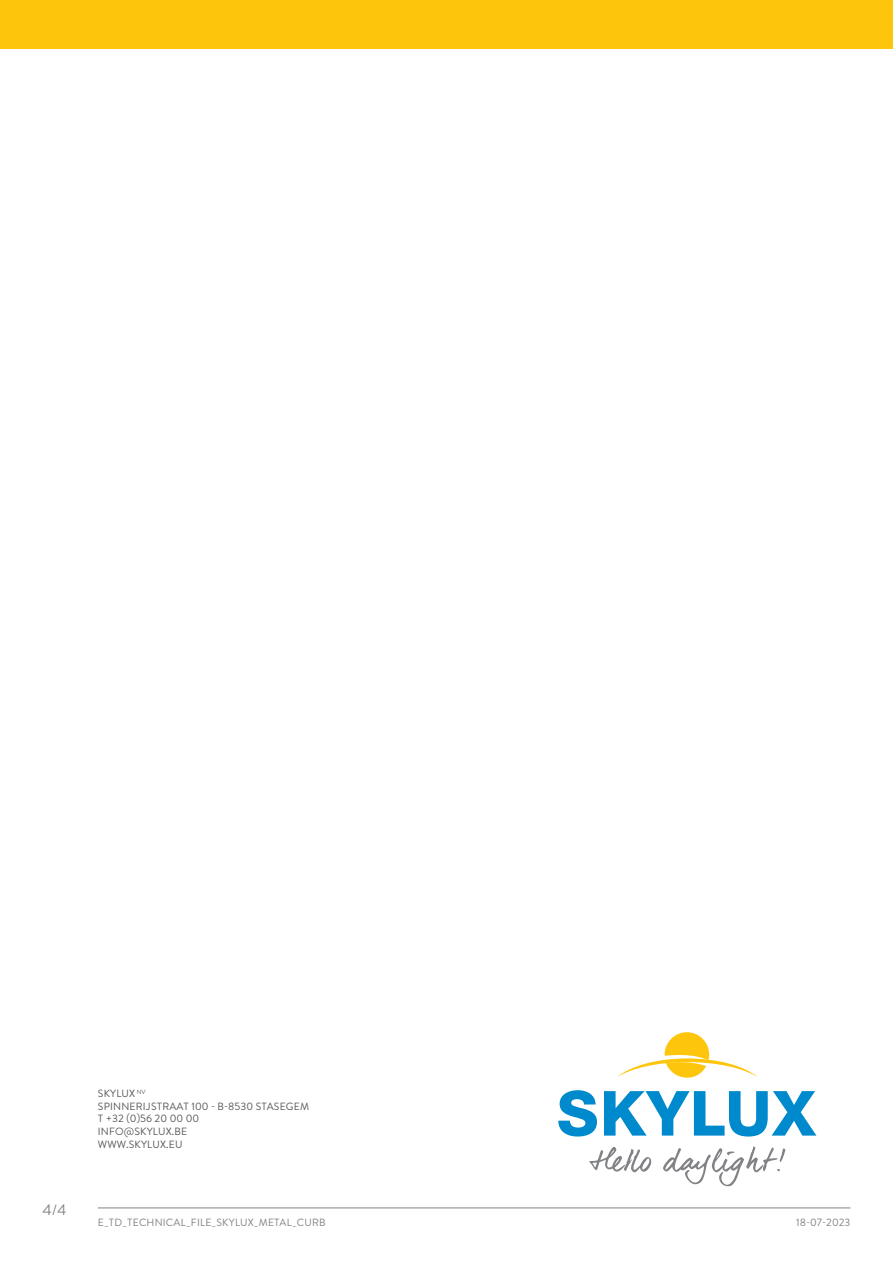
<style>
.page{position:relative;width:893px;height:1263px;background:#fff}
.page>*{position:absolute;margin:0;border:0;box-sizing:border-box;transform-origin:0 0}
.t1{font:15px "Brandon Text";color:#808285}
.t2{font:10.5px "Brandon Text";letter-spacing:.02em;color:#57585a}
.t3{font:10.5px "Brandon Text";letter-spacing:.02em;color:#808285}
</style>
<div class="page">
<hr style="left:98px;top:1207px;width:752px;height:1px;background:#808285">
<div style="left:0;top:0;width:893px;height:49px;background:#fec50d"></div>
<div style="left:511px;top:1008px;width:353px;height:201px;background:#fff"></div>
<svg style="left:558px;top:1090px;width:39px;height:46px"></svg>
<svg style="left:604px;top:1091px;width:212px;height:45px"></svg>
<svg style="left:617px;top:1032px;width:140px;height:46px"></svg>
<svg style="left:589px;top:1147px;width:62px;height:25px"></svg>
<svg style="left:663px;top:1146px;width:122px;height:41px"></svg>
<p class="t1" style="left:43px;top:1199px;width:26px">4/4</p>
<p class="t2" style="left:98px;top:1086px;width:49px">SKYLUX <sup>NV</sup></p>
<p class="t2" style="left:98px;top:1099px;width:213px">SPINNERIJSTRAAT 100 - B-8530 STASEGEM</p>
<p class="t2" style="left:98px;top:1111px;width:103px">T +32 (0)56 20 00 00</p>
<p class="t2" style="left:98px;top:1124px;width:91px">INFO@SKYLUX.BE</p>
<p class="t2" style="left:98px;top:1137px;width:86px">WWW.SKYLUX.EU</p>
<p class="t3" style="left:98px;top:1215px;width:229px">E_TD_TECHNICAL_FILE_SKYLUX_METAL_CURB</p>
<p class="t3" style="left:796px;top:1215px;width:56px">18-07-2023</p>
</div>
